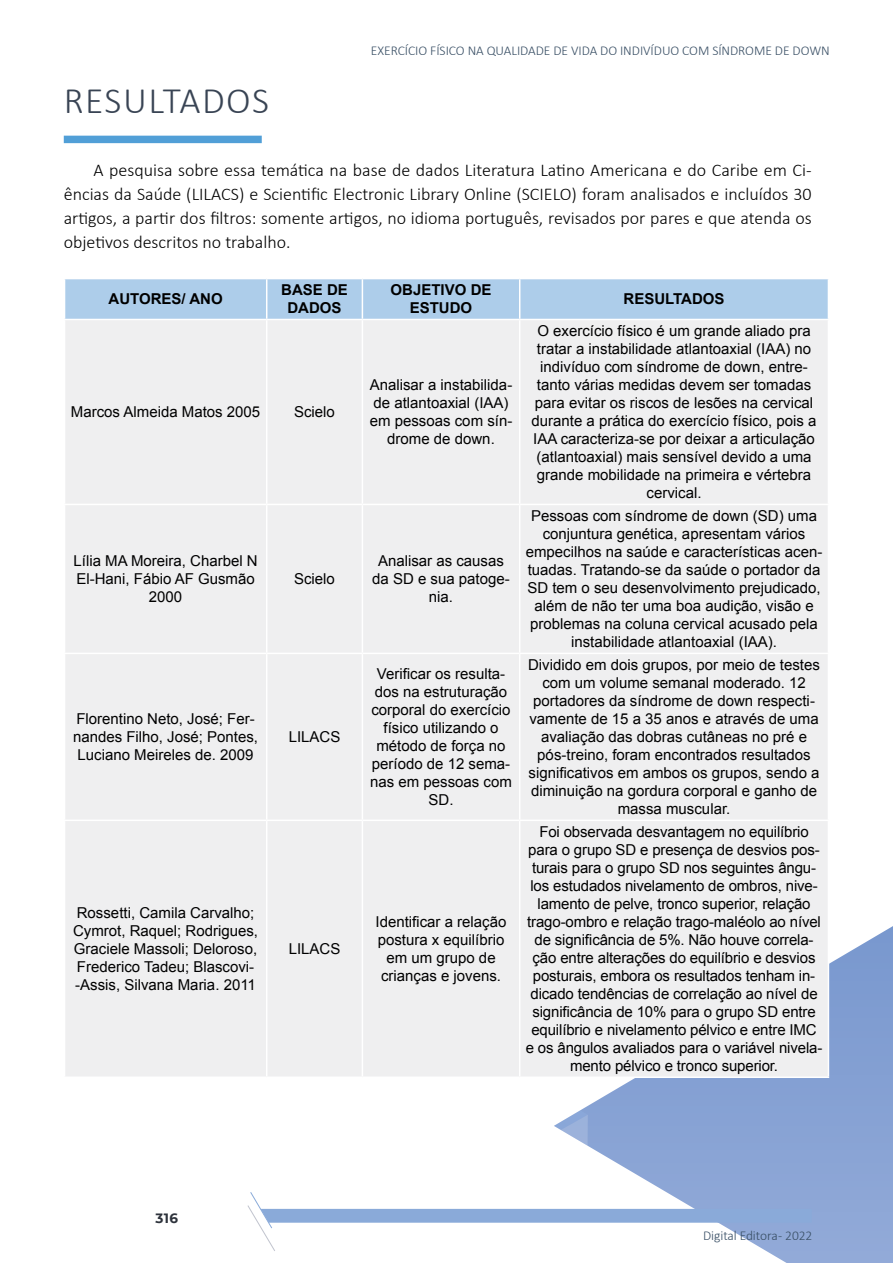
<style>
.page{position:relative;width:893px;height:1263px;background:#fff}
.page>*{position:absolute;margin:0;border:0;box-sizing:border-box;transform-origin:0 0}
.t1{font:300 37.5px "Calibri";letter-spacing:.04em;color:#394454}
.t2{font:300 18px/24px "Calibri";color:#000;text-align:justify}
.t3{font:15px/18px "Arial";color:#000;text-align:center}
.t4{font:700 15px/18px "Arial";color:#000;text-align:center}
.t5{font:300 13.5px "Calibri";letter-spacing:-.005em;color:#384e64}
.t6{font:700 13.5px "Montserrat";color:#2e333c}
</style>
<div class="page">
<svg style="left:812px;top:926px;width:81px;height:337px;background:#8ca6d5"></svg>
<div style="left:65px;top:279px;width:763px;height:40px;background:#adcdea"></div>
<div style="left:65px;top:320px;width:763px;height:756px;background:#efeff0"></div>
<hr style="left:266px;top:279px;width:1px;height:40px;background:#fff">
<hr style="left:362px;top:279px;width:1px;height:40px;background:#fff">
<hr style="left:519px;top:279px;width:1px;height:40px;background:#fff">
<hr style="left:266px;top:320px;width:1px;height:184px;background:#fff">
<hr style="left:362px;top:320px;width:1px;height:184px;background:#fff">
<hr style="left:519px;top:320px;width:1px;height:184px;background:#fff">
<hr style="left:64px;top:504px;width:203px;height:1px;background:#fff">
<hr style="left:267px;top:504px;width:95px;height:1px;background:#fff">
<hr style="left:266px;top:505px;width:1px;height:148px;background:#fff">
<hr style="left:362px;top:504px;width:158px;height:1px;background:#fff">
<hr style="left:362px;top:505px;width:1px;height:148px;background:#fff">
<hr style="left:520px;top:504px;width:309px;height:1px;background:#fff">
<hr style="left:519px;top:505px;width:1px;height:148px;background:#fff">
<hr style="left:64px;top:653px;width:203px;height:1px;background:#fff">
<hr style="left:267px;top:653px;width:95px;height:1px;background:#fff">
<hr style="left:266px;top:654px;width:1px;height:165px;background:#fff">
<hr style="left:362px;top:653px;width:158px;height:1px;background:#fff">
<hr style="left:362px;top:654px;width:1px;height:165px;background:#fff">
<hr style="left:520px;top:653px;width:309px;height:1px;background:#fff">
<hr style="left:519px;top:654px;width:1px;height:165px;background:#fff">
<hr style="left:64px;top:819px;width:203px;height:2px;background:#fff">
<hr style="left:267px;top:819px;width:95px;height:2px;background:#fff">
<hr style="left:266px;top:821px;width:1px;height:255px;background:#fff">
<hr style="left:362px;top:819px;width:158px;height:2px;background:#fff">
<hr style="left:362px;top:821px;width:1px;height:255px;background:#fff">
<hr style="left:520px;top:819px;width:309px;height:2px;background:#fff">
<hr style="left:519px;top:821px;width:1px;height:255px;background:#fff">
<hr style="left:828px;top:821px;width:1px;height:255px;background:#fff">
<hr style="left:520px;top:1076px;width:309px;height:2px;background:#fff">
<div style="left:64px;top:136px;width:198px;height:7px;background:#519fd7"></div>
<svg style="left:247px;top:1047px;width:565px;height:216px"></svg>
<h1 class="t1" style="left:64px;top:77px;width:207px">RESULTADOS</h1>
<p class="t5" style="left:371px;top:42px;width:460px">EXERCÍCIO FÍSICO NA QUALIDADE DE VIDA DO INDIVÍDUO COM SÍNDROME DE DOWN</p>
<p class="t2" style="left:64px;top:158px;width:749px;text-indent:30px">A pesquisa sobre essa temática na base de dados Literatura Latino Americana e do Caribe em Ci&shy;ências da Saúde (LILACS) e Scientific Electronic Library Online (SCIELO) foram analisados e incluídos 30 artigos, a partir dos filtros: somente artigos, no idioma português, revisados por pares e que atenda os objetivos descritos no trabalho.</p>
<p class="t4" style="left:109px;top:291px;width:116px">AUTORES/ ANO</p>
<p class="t4" style="left:281px;top:282px;width:68px">BASE DE<br>DADOS</p>
<p class="t4" style="left:391px;top:282px;width:102px">OBJETIVO DE<br>ESTUDO</p>
<p class="t4" style="left:623px;top:291px;width:103px">RESULTADOS</p>
<p class="t3" style="left:71px;top:403px;width:191px">Marcos Almeida Matos 2005</p>
<p class="t3" style="left:294px;top:403px;width:42px">Scielo</p>
<p class="t3" style="left:73px;top:552px;width:186px">Lília MA Moreira, Charbel N<br>El-Hani, Fábio AF Gusmão<br>2000</p>
<p class="t3" style="left:294px;top:570px;width:42px">Scielo</p>
<p class="t3" style="left:73px;top:710px;width:187px">Florentino Neto, José; Fer&shy;nandes Filho, José; Pontes,<br>Luciano Meireles de. 2009</p>
<p class="t3" style="left:289px;top:728px;width:53px">LILACS</p>
<p class="t3" style="left:73px;top:904px;width:187px;text-align:left">Rossetti, Camila Carvalho;<br>Cymrot, Raquel; Rodrigues,<br>Graciele Massoli; Deloroso,<br>Frederico Tadeu; Blascovi--Assis, Silvana Maria. 2011</p>
<p class="t3" style="left:289px;top:940px;width:53px">LILACS</p>
<p class="t3" style="left:370px;top:376px;width:144px">Analisar a instabilida&shy;de atlantoaxial (IAA) em pessoas com sín&shy;drome de down.</p>
<p class="t3" style="left:372px;top:552px;width:139px">Analisar as causas da SD e sua patoge&shy;nia.</p>
<p class="t3" style="left:531px;top:322px;width:287px">O exercício físico é um grande aliado pra tratar a instabilidade atlantoaxial (IAA) no indivíduo com síndrome de down, entre&shy;tanto várias medidas devem ser tomadas para evitar os riscos de lesões na cervical durante a prática do exercício físico, pois a IAA caracteriza-se por deixar a articulação (atlantoaxial) mais sensível devido a uma grande mobilidade na primeira e vértebra cervical.</p>
<p class="t3" style="left:526px;top:507px;width:298px">Pessoas com síndrome de down (SD) uma conjuntura genética, apresentam vários empecilhos na saúde e características acen&shy;tuadas. Tratando-se da saúde o portador da SD tem o seu desenvolvimento prejudicado, além de não ter uma boa audição, visão e problemas na coluna cervical acusado pela instabilidade atlantoaxial (IAA).</p>
<p class="t3" style="left:370px;top:665px;width:143px">Verificar os resulta&shy;dos na estruturação corporal do exercício físico utilizando o método de força no período de 12 sema&shy;nas em pessoas com<br>SD.</p>
<p class="t3" style="left:528px;top:656px;width:293px">Dividido em dois grupos, por meio de testes com um volume semanal moderado. 12 portadores da síndrome de down respecti&shy;vamente de 15 a 35 anos e através de uma avaliação das dobras cutâneas no pré e pós-treino, foram encontrados resultados significativos em ambos os grupos, sendo a diminuição na gordura corporal e ganho de massa muscular.</p>
<p class="t3" style="left:376px;top:913px;width:132px">Identificar a relação postura x equilíbrio em um grupo de crianças e jovens.</p>
<p class="t3" style="left:526px;top:823px;width:298px">Foi observada desvantagem no equilíbrio para o grupo SD e presença de desvios pos&shy;turais para o grupo SD nos seguintes ângu&shy;los estudados nivelamento de ombros, nive&shy;lamento de pelve, tronco superior, relação trago-ombro e relação trago-maléolo ao nível de significância de 5%. Não houve correla&shy;ção entre alterações do equilíbrio e desvios posturais, embora os resultados tenham in&shy;dicado tendências de correlação ao nível de significância de 10% para o grupo SD entre equilíbrio e nivelamento pélvico e entre IMC e os ângulos avaliados para o variável nivela&shy;mento pélvico e tronco superior.</p>
<p class="t6" style="left:155px;top:1208px;width:24px">316</p>
<p class="t5" style="left:703px;top:1227px;width:111px">Digital Editora - 2022</p>
</div>
